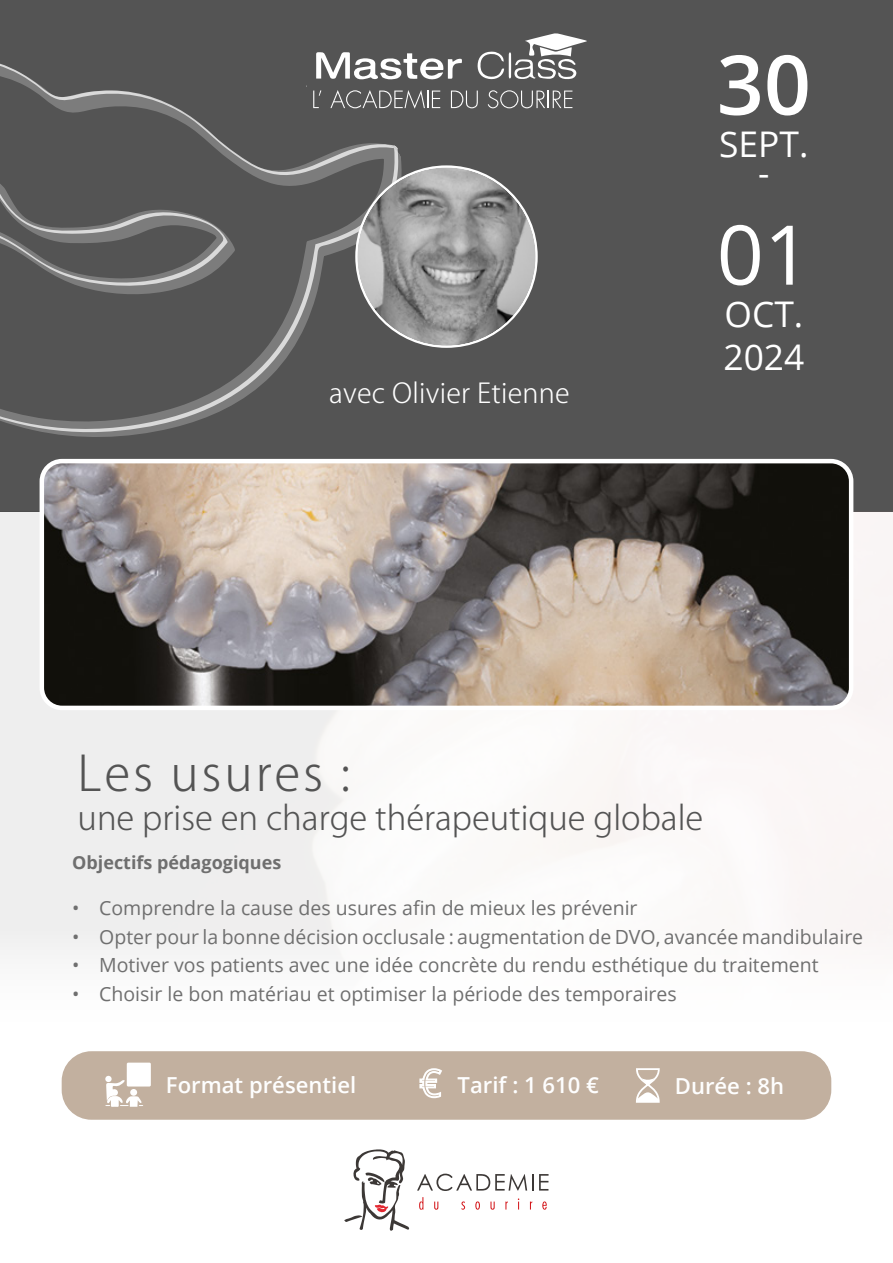
<style>
.page{position:relative;width:893px;height:1263px;background:#fff}
.page>*{position:absolute;margin:0;border:0;box-sizing:border-box;transform-origin:0 0}
.t1{font:600 82.5px "Open Sans";color:#fff}
.t2{font:82.5px "Open Sans";color:#fff}
.t3{font:300 48px "Koz Go Pr 6 N";letter-spacing:.06em;color:#545454}
.t4{font:35.4px/28.5px "Open Sans";color:#fff;text-align:center}
.t5{font:300 33px "Koz Go Pr 6 N";color:#545454}
.t6{font:300 27px "Koz Go Pr 6 N";letter-spacing:.01em;color:#fff}
.t7{font:600 22.05px "Open Sans";color:#fefefe}
.t8{font:19.5px "Open Sans";color:#6f6f6f}
.t9{font:700 18px "Open Sans";color:#6f6f6f}
.s1{font-weight:400;font-size:38.1px}
</style>
<div class="page">
<div style="left:0;top:0;width:893px;height:511px;background:#545454"></div>
<svg style="left:477px;top:33px;width:110px;height:47px"></svg>
<svg style="left:404px;top:90px;width:36px;height:19px"></svg>
<svg style="left:451px;top:91px;width:27px;height:17px"></svg>
<svg style="left:488px;top:90px;width:84px;height:18px"></svg>
<svg style="left:316px;top:52px;width:146px;height:28px"></svg>
<img style="left:0;top:511px;width:893px;height:444px">
<img style="left:42px;top:464px;width:809px;height:244px">
<div style="left:40px;top:459px;width:813px;height:251px;border:4px solid #fff;border-radius:20px"></div>
<svg style="left:0;top:53px;width:398px;height:381px"></svg>
<svg style="left:344px;top:1149px;width:65px;height:82px"></svg>
<svg style="left:417px;top:1174px;width:132px;height:17px"></svg>
<svg style="left:419px;top:1197px;width:4px;height:13px"></svg>
<svg style="left:434px;top:1201px;width:4px;height:9px"></svg>
<svg style="left:461px;top:1201px;width:4px;height:9px"></svg>
<svg style="left:475px;top:1201px;width:5px;height:9px"></svg>
<svg style="left:490px;top:1201px;width:5px;height:9px"></svg>
<svg style="left:505px;top:1201px;width:3px;height:8px"></svg>
<svg style="left:542px;top:1201px;width:5px;height:9px"></svg>
<svg style="left:356px;top:166px;width:181px;height:181px"></svg>
<div style="left:62px;top:1051px;width:769px;height:69px;background:#c2b09f;border-radius:30px"></div>
<svg style="left:105px;top:1062px;width:46px;height:45px"></svg>
<svg style="left:636px;top:1068px;width:24px;height:35px"></svg>
<hr style="left:892px;top:1158px;width:1px;height:105px;background:#d5c4b2">
<h1 class="t1" style="left:717px;top:28px;width:96px">30</h1>
<h3 class="t4" style="left:719px;top:129px;width:91px">SEPT. -</h3>
<h3 class="t6" style="left:329px;top:378px;width:242px">avec Olivier Etienne</h3>
<h1 class="t2" style="left:717px;top:198px;width:96px">01</h1>
<h3 class="t4" style="left:723px;top:292px;width:82px;line-height:42.5px;text-align:left">OCT.<br>2024</h3>
<h2 class="t3" style="left:78px;top:746px;width:274px">Les usures :</h2>
<h3 class="t5" style="left:78px;top:799px;width:627px">une prise en charge thérapeutique globale</h3>
<p class="t9" style="left:72px;top:850px;width:211px">Objectifs pédagogiques</p>
<p class="t8" style="left:72px;top:895px;width:567px">• Comprendre la cause des usures afin de mieux les prévenir</p>
<p class="t8" style="left:72px;top:923px;width:792px">• Opter pour la bonne décision occlusale : augmentation de DVO, avancée mandibulaire</p>
<p class="t8" style="left:72px;top:952px;width:748px">• Motiver vos patients avec une idée concrète du rendu esthétique du traitement</p>
<p class="t8" style="left:72px;top:980px;width:606px">• Choisir le bon matériau et optimiser la période des temporaires</p>
<p class="t7" style="left:166px;top:1070px;width:192px">Format présentiel</p>
<p class="t7" style="left:419px;top:1070px;width:181px"><span class="s1">€</span> Tarif : 1 610 €</p>
<p class="t7" style="left:675px;top:1070px;width:111px">Durée : 8h</p>
</div>
